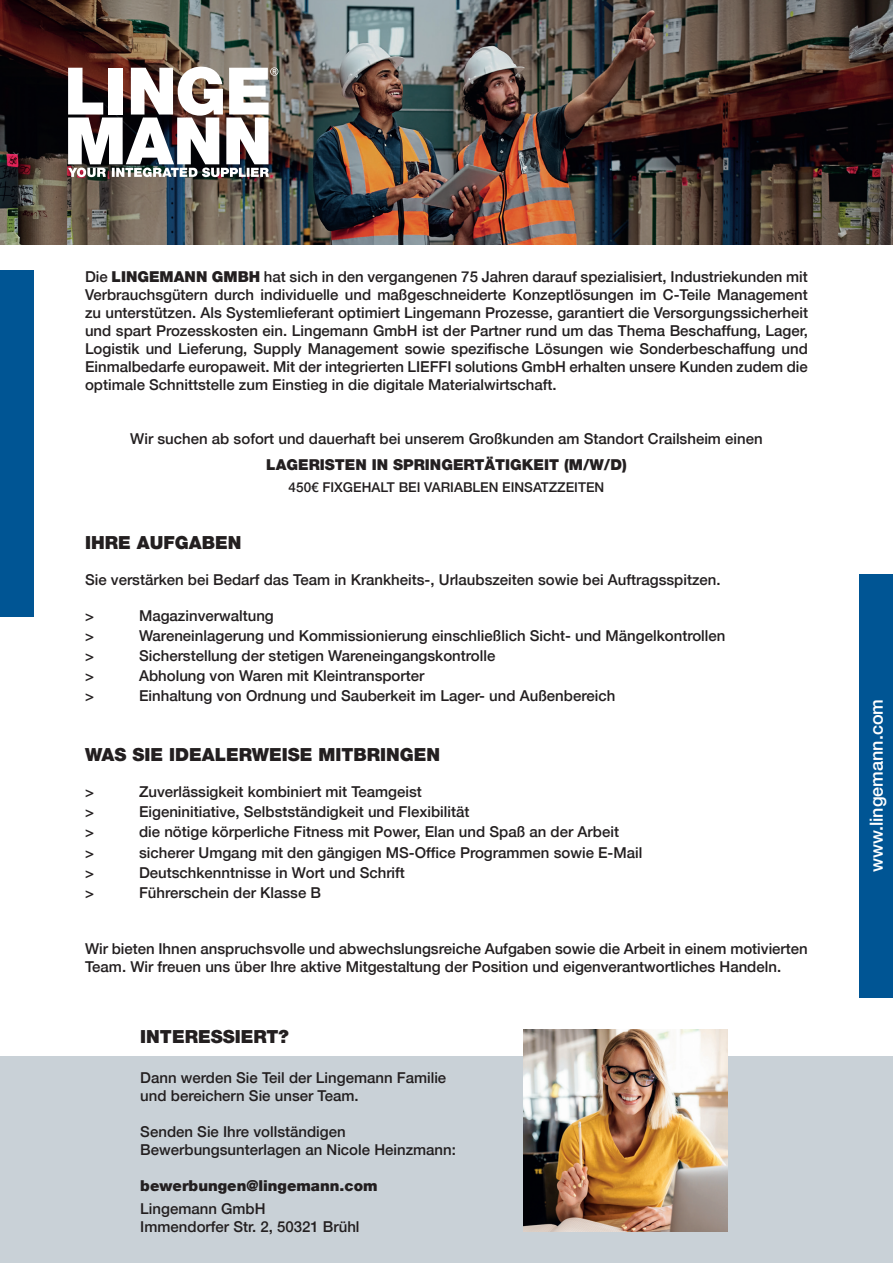
<style>
.page{position:relative;width:893px;height:1263px;background:#fff}
.page>*{position:absolute;margin:0;border:0;box-sizing:border-box;transform-origin:0 0}
.t1{font:900 18px "Helvetica Neue LT";color:#231f20}
.t2{font:500 18px "Helvetica Neue LT";color:#fff}
.t3{font:500 15px/18px "Helvetica Neue LT";color:#231f20}
.t4{font:900 15px "Helvetica Neue LT";color:#231f20}
.t5{font:500 13.5px "Helvetica Neue LT";color:#231f20}
.s1{font-weight:900}
</style>
<div class="page">
<div style="left:0;top:1057px;width:893px;height:206px;background:#c9d1d7"></div>
<img style="left:0;top:0;width:893px;height:244px">
<img style="left:68px;top:67px;width:210px;height:110px">
<div style="left:860px;top:574px;width:33px;height:423px;background:#005594"></div>
<div style="left:0;top:270px;width:33px;height:347px;background:#005594"></div>
<img style="left:523px;top:1029px;width:204px;height:203px">
<p class="t3" style="left:85px;top:267px;width:724px;text-align:justify">Die <span class="s1">LINGEMANN GMBH</span> hat sich in den vergangenen 75 Jahren darauf spezialisiert, Industriekunden mit Verbrauchsgütern durch individuelle und maßgeschneiderte Konzeptlösungen im C-Teile Management zu unterstützen. Als Systemlieferant optimiert Lingemann Prozesse, garantiert die Versorgungssicherheit und spart Prozesskosten ein. Lingemann GmbH ist der Partner rund um das Thema Beschaffung, Lager, Logistik und Lieferung, Supply Management sowie spezifische Lösungen wie Sonderbeschaffung und Einmalbedarfe europaweit. Mit der integrierten LIEFFI solutions GmbH erhalten unsere Kunden zudem die optimale Schnittstelle zum Einstieg in die digitale Materialwirtschaft.</p>
<p class="t3" style="left:130px;top:429px;width:634px">Wir suchen ab sofort und dauerhaft bei unserem Großkunden am Standort Crailsheim einen</p>
<p class="t4" style="left:266px;top:456px;width:362px">LAGERISTEN IN SPRINGERTÄTIGKEIT (M/W/D)</p>
<p class="t5" style="left:289px;top:479px;width:317px">450€ FIXGEHALT BEI VARIABLEN EINSATZZEITEN</p>
<p class="t1" style="left:85px;top:532px;width:158px">IHRE AUFGABEN</p>
<p class="t3" style="left:85px;top:570px;width:637px">Sie verstärken bei Bedarf das Team in Krankheits-, Urlaubszeiten sowie bei Auftragsspitzen.</p>
<p class="t3" style="left:85px;top:606px;width:10px">&gt;</p>
<p class="t3" style="left:139px;top:606px;width:136px">Magazinverwaltung</p>
<p class="t3" style="left:85px;top:627px;width:10px">&gt;</p>
<p class="t3" style="left:139px;top:627px;width:588px">Wareneinlagerung und Kommissionierung einschließlich Sicht- und Mängelkontrollen</p>
<p class="t3" style="left:85px;top:647px;width:10px">&gt;</p>
<p class="t3" style="left:139px;top:647px;width:358px">Sicherstellung der stetigen Wareneingangskontrolle</p>
<p class="t3" style="left:85px;top:667px;width:10px">&gt;</p>
<p class="t3" style="left:139px;top:667px;width:287px">Abholung von Waren mit Kleintransporter</p>
<p class="t3" style="left:85px;top:687px;width:10px">&gt;</p>
<p class="t3" style="left:139px;top:687px;width:478px">Einhaltung von Ordnung und Sauberkeit im Lager- und Außenbereich</p>
<p class="t1" style="left:85px;top:744px;width:357px">WAS SIE IDEALERWEISE MITBRINGEN</p>
<p class="t3" style="left:85px;top:783px;width:10px">&gt;</p>
<p class="t3" style="left:139px;top:783px;width:284px">Zuverlässigkeit kombiniert mit Teamgeist</p>
<p class="t3" style="left:85px;top:803px;width:10px">&gt;</p>
<p class="t3" style="left:139px;top:803px;width:332px">Eigeninitiative, Selbstständigkeit und Flexibilität</p>
<p class="t3" style="left:85px;top:823px;width:10px">&gt;</p>
<p class="t3" style="left:139px;top:823px;width:481px">die nötige körperliche Fitness mit Power, Elan und Spaß an der Arbeit</p>
<p class="t3" style="left:85px;top:843px;width:10px">&gt;</p>
<p class="t3" style="left:139px;top:843px;width:505px">sicherer Umgang mit den gängigen MS-Office Programmen sowie E-Mail</p>
<p class="t3" style="left:85px;top:863px;width:10px">&gt;</p>
<p class="t3" style="left:139px;top:863px;width:267px">Deutschkenntnisse in Wort und Schrift</p>
<p class="t3" style="left:85px;top:883px;width:10px">&gt;</p>
<p class="t3" style="left:139px;top:883px;width:184px">Führerschein der Klasse B</p>
<p class="t3" style="left:85px;top:939px;width:724px">Wir bieten Ihnen anspruchsvolle und abwechslungsreiche Aufgaben sowie die Arbeit in einem motivierten<br>Team. Wir freuen uns über Ihre aktive Mitgestaltung der Position und eigenverantwortliches Handeln.</p>
<p class="t1" style="left:140px;top:1026px;width:150px">INTERESSIERT?</p>
<p class="t3" style="left:140px;top:1069px;width:307px">Dann werden Sie Teil der Lingemann Familie und bereichern Sie unser Team.</p>
<p class="t3" style="left:140px;top:1123px;width:317px">Senden Sie Ihre vollständigen<br>Bewerbungsunterlagen an Nicole Heinzmann:</p>
<p class="t4" style="left:140px;top:1177px;width:239px">bewerbungen@lingemann.com</p>
<p class="t3" style="left:140px;top:1199px;width:221px">Lingemann GmbH<br>Immendorfer Str. 2, 50321 Brühl</p>
<p class="t2" style="left:866px;top:872px;width:175px;rotate:-90deg">www.lingemann.com</p>
</div>
